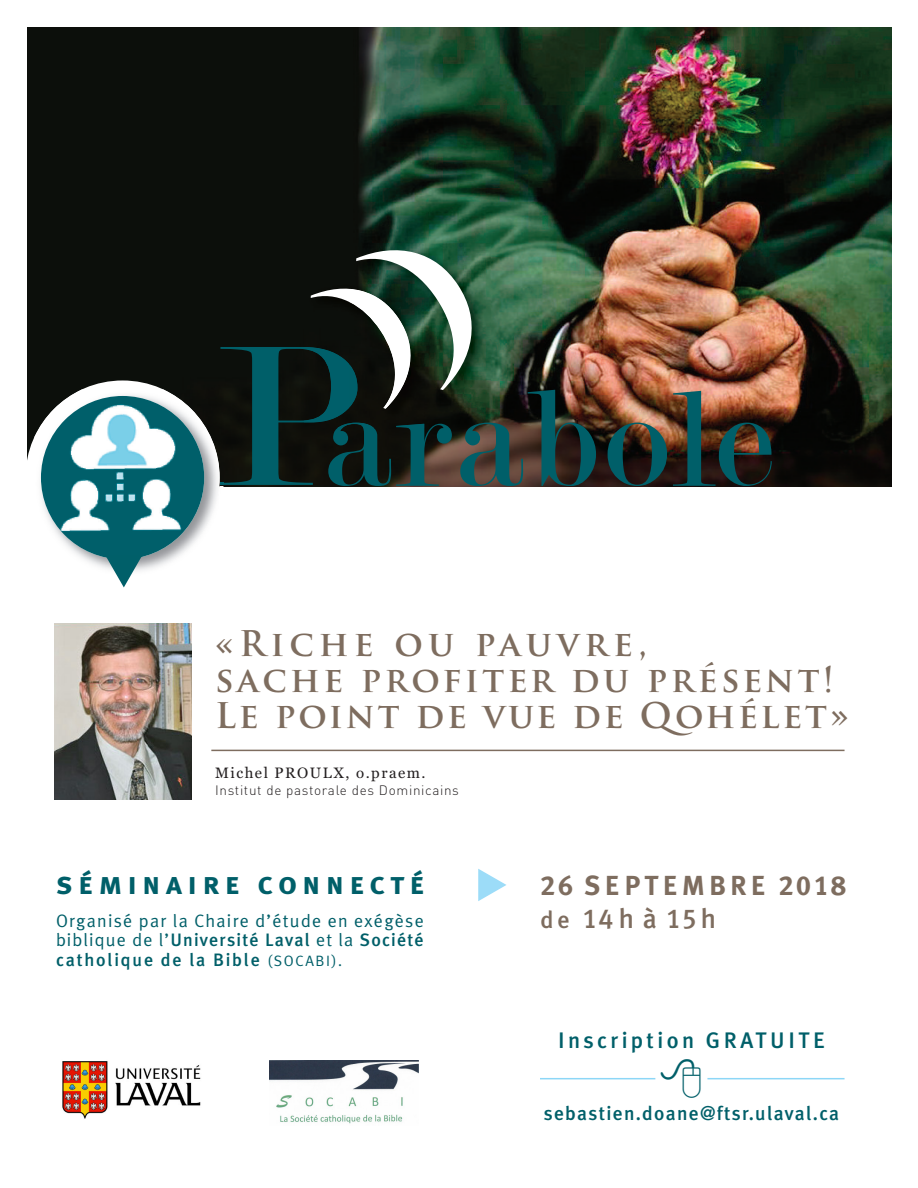
<style>
.page{position:relative;width:918px;height:1188px;background:#fff}
.page>*{position:absolute;margin:0;border:0;box-sizing:border-box;transform-origin:0 0}
.t1{font:700 34.5px/36px "Trajan Pro";letter-spacing:.1em;color:#7e6d5f}
.t2{font:31.5px "Meta Plus Bold Caps";letter-spacing:.165em;color:#005f69}
.t3{font:27.6px "Meta Plus Bold Caps";letter-spacing:.15em;color:#7e6d5f}
.t4{font:27.6px "Meta Plus Medium Caps";color:#7e6d5f}
.t5{font:500 22.5px "Meta Plus";letter-spacing:.15em;color:#005f69}
.t6{font:500 19.5px "Meta Plus";letter-spacing:.065em;color:#005f69}
.t7{font:500 18px/19.5px "Meta Plus";letter-spacing:.065em;color:#005f69}
.t8{font:18px "Meta Plus Normal";letter-spacing:.07em;color:#005f69}
.t9{font:15px "Georgia";letter-spacing:.1em;color:#231f20}
.t10{font:13.5px "DIN Light Alternate";letter-spacing:.05em;color:#231f20}
.s1{font-family:"Meta Plus";font-weight:500;font-size:24.15px}
.s2{font-family:"Meta Plus";font-weight:500}
.s3{font-family:"Meta Plus Normal";font-weight:400}
.s4{font-family:"Meta Plus Normal";font-weight:400;font-size:15px}
</style>
<div class="page">
<img style="left:27px;top:27px;width:864px;height:459px">
<img style="left:350px;top:243px;width:141px;height:5px">
<img style="left:673px;top:391px;width:99px;height:95px">
<svg style="left:608px;top:423px;width:59px;height:63px;background:#243936"></svg>
<img style="left:54px;top:623px;width:138px;height:176px">
<hr style="left:211px;top:750px;width:634px;height:1px;background:#7e6d5f">
<img style="left:62px;top:1061px;width:139px;height:58px">
<img style="left:269px;top:1060px;width:150px;height:64px">
<div style="left:25px;top:380px;width:195px;height:195px;background:#fff;border-radius:50%"></div>
<img style="left:220px;top:248px;width:376px;height:238px">
<img style="left:34px;top:389px;width:186px;height:181px">
<img style="left:41px;top:396px;width:163px;height:163px">
<hr style="left:540px;top:1078px;width:115px;height:1px;background:#8dd7f7">
<hr style="left:707px;top:1078px;width:138px;height:1px;background:#8dd7f7">
<svg style="left:105px;top:555px;width:38px;height:17px"></svg>
<h1 class="t1" style="left:215px;top:626px;width:635px">«Riche ou pauvre,<br>sache profiter du présent!<br>Le point de vue de Qohélet»</h1>
<p class="t9" style="left:215px;top:764px;width:212px">Michel PROULX, o.praem.</p>
<p class="t10" style="left:215px;top:782px;width:245px">Institut de pastorale des Dominicains</p>
<h2 class="t2" style="left:56px;top:864px;width:371px">séminaire connecté</h2>
<h3 class="t3" style="left:541px;top:870px;width:307px">26 SEPTEMBRE 2018</h3>
<p class="t8" style="left:56px;top:910px;width:369px">Organisé par la Chaire d’étude en exégèse</p>
<h3 class="t4" style="left:541px;top:903px;width:177px"><span class="s1">de</span> 14<span class="s2">h à</span> 15<span class="s2">h</span></h3>
<p class="t7" style="left:56px;top:931px;width:369px"><span class="s3">biblique de l’</span>Université Laval <span class="s3">et la</span> Société catholique de la Bible <span class="s4">(SOCABI).</span></p>
<p class="t5" style="left:558px;top:1028px;width:268px">Inscription GRATUITE</p>
<p class="t6" style="left:544px;top:1102px;width:297px">sebastien.doane@ftsr.ulaval.ca</p>
</div>
